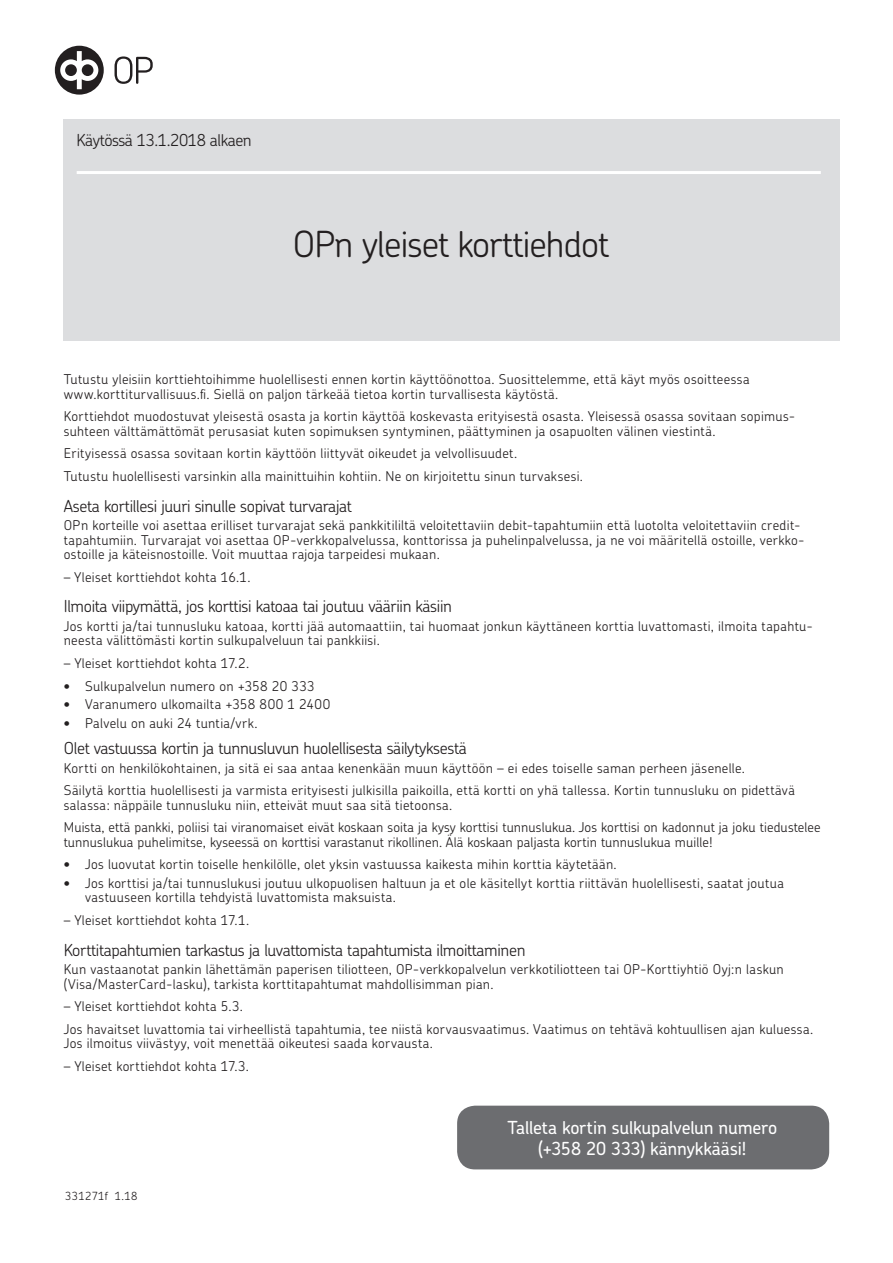
<style>
.page{position:relative;width:893px;height:1263px;background:#fff}
.page>*{position:absolute;margin:0;border:0;box-sizing:border-box;transform-origin:0 0}
.t1{font:300 36px "OP Chevin Pro";letter-spacing:-.025em;color:#231f20}
.t2{font:500 18px/21px "OP Chevin Pro";letter-spacing:-.01em;color:#fff;text-align:center}
.t3{font:300 16.5px "OP Chevin Pro";letter-spacing:-.02em;color:#231f20}
.t4{font:300 13.5px/14.2px "OP Chevin Pro";letter-spacing:.02em;color:#231f20}
.t5{font:300 11.25px "OP Chevin Pro";letter-spacing:.025em;color:#231f20}
</style>
<div class="page">
<div style="left:64px;top:119px;width:776px;height:221px;background:#dcdddf"></div>
<hr style="left:77px;top:171px;width:744px;height:3px;background:#fff">
<svg style="left:115px;top:56px;width:38px;height:28px"></svg>
<div style="left:55px;top:46px;width:49px;height:49px;background:#231f20;border-radius:50%"></div>
<svg style="left:60px;top:51px;width:38px;height:38px"></svg>
<div style="left:457px;top:1106px;width:372px;height:63px;background:#6c6d70;border-radius:18px"></div>
<p class="t3" style="left:76px;top:129px;width:177px">Käytössä 13.1.2018 alkaen</p>
<h1 class="t1" style="left:293px;top:220px;width:318px">OPn yleiset korttiehdot</h1>
<p class="t4" style="left:64px;top:372px;width:687px">Tutustu yleisiin korttiehtoihimme huolellisesti ennen kortin käyttöönottoa. Suosittelemme, että käyt myös osoitteessa www.korttiturvallisuus.fi. Siellä on paljon tärkeää tietoa kortin turvallisesta käytöstä.</p>
<p class="t4" style="left:64px;top:409px;width:733px">Korttiehdot muodostuvat yleisestä osasta ja kortin käyttöä koskevasta erityisestä osasta. Yleisessä osassa sovitaan sopimus&shy;suhteen välttämättömät perusasiat kuten sopimuksen syntyminen, päättyminen ja osapuolten välinen viestintä.</p>
<p class="t4" style="left:64px;top:442px;width:521px;line-height:22.8px">Erityisessä osassa sovitaan kortin käyttöön liittyvät oikeudet ja velvollisuudet.<br>Tutustu huolellisesti varsinkin alla mainittuihin kohtiin. Ne on kirjoitettu sinun turvaksesi.</p>
<p class="t3" style="left:64px;top:495px;width:290px">Aseta kortillesi juuri sinulle sopivat turvarajat</p>
<p class="t4" style="left:64px;top:518px;width:740px">OPn korteille voi asettaa erilliset turvarajat sekä pankkitililtä veloitettaviin debit-tapahtumiin että luotolta veloitettaviin credit&shy;tapahtumiin. Turvarajat voi asettaa OP-verkkopalvelussa, konttorissa ja puhelinpalvelussa, ja ne voi määritellä ostoille, verkko&shy;ostoille ja käteisnostoille. Voit muuttaa rajoja tarpeidesi mukaan.</p>
<p class="t4" style="left:64px;top:569px;width:188px">– Yleiset korttiehdot kohta 16.1.</p>
<p class="t3" style="left:64px;top:595px;width:390px">Ilmoita viipymättä, jos korttisi katoaa tai joutuu vääriin käsiin</p>
<p class="t4" style="left:64px;top:618px;width:751px">Jos kortti ja/tai tunnusluku katoaa, kortti jää automaattiin, tai huomaat jonkun käyttäneen korttia luvattomasti, ilmoita tapahtu&shy;neesta välittömästi kortin sulkupalveluun tai pankkiisi.</p>
<p class="t4" style="left:64px;top:655px;width:187px">– Yleiset korttiehdot kohta 17.2.</p>
<p class="t4" style="left:64px;top:678px;width:253px">• Sulkupalvelun numero on +358 20 333</p>
<p class="t4" style="left:64px;top:697px;width:268px">• Varanumero ulkomailta +358 800 1 2400</p>
<p class="t4" style="left:64px;top:715px;width:195px">• Palvelu on auki 24 tuntia/vrk.</p>
<p class="t3" style="left:64px;top:737px;width:405px">Olet vastuussa kortin ja tunnusluvun huolellisesta säilytyksestä</p>
<p class="t4" style="left:64px;top:756px;width:733px;line-height:22.8px">Kortti on henkilökohtainen, ja sitä ei saa antaa kenenkään muun käyttöön – ei edes toiselle saman perheen jäsenelle.<br>Säilytä korttia huolellisesti ja varmista erityisesti julkisilla paikoilla, että kortti on yhä tallessa. Kortin tunnusluku on pidettävä</p>
<p class="t4" style="left:64px;top:793px;width:758px;line-height:22.8px">salassa: näppäile tunnusluku niin, etteivät muut saa sitä tietoonsa.<br>Muista, että pankki, poliisi tai viranomaiset eivät koskaan soita ja kysy korttisi tunnuslukua. Jos korttisi on kadonnut ja joku tiedustelee</p>
<p class="t4" style="left:64px;top:834px;width:650px">tunnuslukua puhelimitse, kyseessä on korttisi varastanut rikollinen. Älä koskaan paljasta kortin tunnuslukua muille!</p>
<p class="t4" style="left:64px;top:857px;width:554px">• Jos luovutat kortin toiselle henkilölle, olet yksin vastuussa kaikesta mihin korttia käytetään.</p>
<p class="t4" style="left:85px;top:875px;width:700px;text-indent:-21px">• Jos korttisi ja/tai tunnuslukusi joutuu ulkopuolisen haltuun ja et ole käsitellyt korttia riittävän huolellisesti, saatat joutua vastuuseen kortilla tehdyistä luvattomista maksuista.</p>
<p class="t4" style="left:64px;top:912px;width:187px">– Yleiset korttiehdot kohta 17.1.</p>
<p class="t3" style="left:64px;top:939px;width:463px">Korttitapahtumien tarkastus ja luvattomista tapahtumista ilmoittaminen</p>
<p class="t4" style="left:64px;top:962px;width:721px">Kun vastaanotat pankin lähettämän paperisen tiliotteen, OP-verkkopalvelun verkkotiliotteen tai OP-Korttiyhtiö Oyj:n laskun (Visa/MasterCard-lasku), tarkista korttitapahtumat mahdollisimman pian.</p>
<p class="t4" style="left:64px;top:994px;width:751px;line-height:22.8px">– Yleiset korttiehdot kohta 5.3.<br>Jos havaitset luvattomia tai virheellistä tapahtumia, tee niistä korvausvaatimus. Vaatimus on tehtävä kohtuullisen ajan kuluessa.</p>
<p class="t4" style="left:64px;top:1036px;width:371px">Jos ilmoitus viivästyy, voit menettää oikeutesi saada korvausta.</p>
<p class="t4" style="left:64px;top:1058px;width:187px">– Yleiset korttiehdot kohta 17.3.</p>
<p class="t5" style="left:65px;top:1188px;width:74px">331271f 1.18</p>
<h2 class="t2" style="left:507px;top:1116px;width:271px">Talleta kortin sulkupalvelun numero (+358 20 333) kännykkääsi!</h2>
</div>
